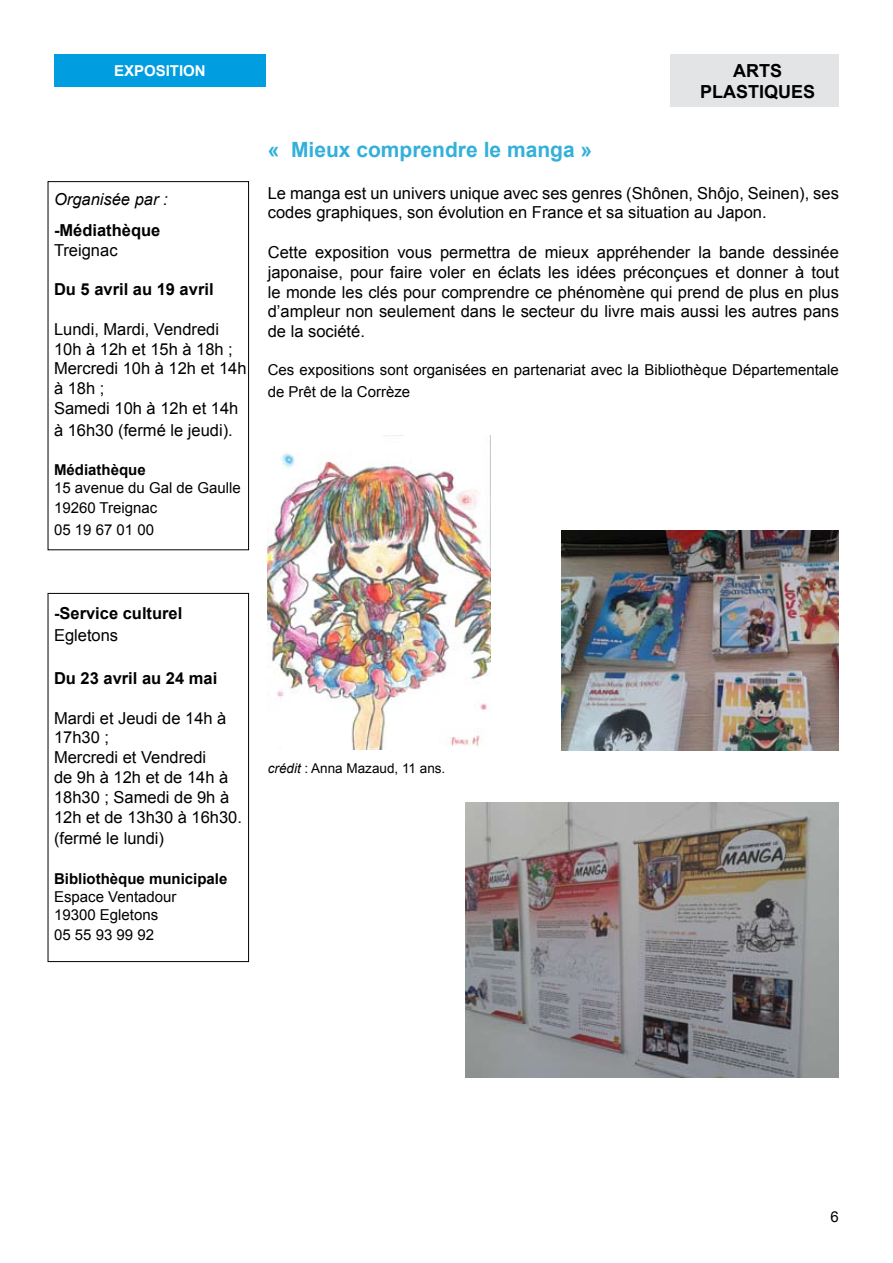
<style>
.page{position:relative;width:893px;height:1263px;background:#fff}
.page>*{position:absolute;margin:0;border:0;box-sizing:border-box;transform-origin:0 0}
.t1{font:700 21px "Arial";color:#33b0da}
.t2{font:700 18px/21.6px "Arial";color:#000;text-align:center}
.t3{font:16.5px/19.8px "Arial";color:#000}
.t4{font:700 16.5px "Arial";color:#000}
.t5{font:italic 16.5px "Arial";color:#000}
.t6{font:15px/19.8px "Arial";color:#000}
.t7{font:700 15px "Arial";color:#000}
.t8{font:700 15px "Arial";color:#fff}
.t9{font:13.5px "Arial";color:#000}
.s1{font-style:italic}
</style>
<div class="page">
<div style="left:48px;top:181px;width:201px;height:369px;border:1px solid #000"></div>
<img style="left:268px;top:435px;width:222px;height:315px">
<div style="left:54px;top:54px;width:212px;height:32px;background:#009ee0"></div>
<div style="left:670px;top:54px;width:169px;height:53px;background:#e3e4e5"></div>
<div style="left:48px;top:593px;width:201px;height:369px;border:1px solid #000"></div>
<img style="left:465px;top:802px;width:373px;height:275px">
<img style="left:561px;top:531px;width:278px;height:220px">
<p class="t8" style="left:114px;top:61px;width:93px">EXPOSITION</p>
<p class="t2" style="left:700px;top:60px;width:117px">ARTS<br>PLASTIQUES</p>
<p class="t5" style="left:54px;top:189px;width:115px">Organisée par :</p>
<p class="t4" style="left:54px;top:219px;width:108px">-Médiathèque</p>
<p class="t3" style="left:54px;top:240px;width:65px">Treignac</p>
<p class="t4" style="left:54px;top:278px;width:161px">Du 5 avril au 19 avril</p>
<p class="t3" style="left:54px;top:319px;width:194px">Lundi, Mardi, Vendredi<br>10h à 12h et 15h à 18h ;<br>Mercredi 10h à 12h et 14h à 18h ;<br>Samedi 10h à 12h et 14h</p>
<p class="t3" style="left:54px;top:420px;width:180px">à 16h30 (fermé le jeudi).</p>
<p class="t7" style="left:54px;top:460px;width:93px">Médiathèque</p>
<p class="t6" style="left:54px;top:478px;width:188px">15 avenue du Gal de Gaulle<br>19260 Treignac</p>
<p class="t6" style="left:54px;top:520px;width:102px">05 19 67 01 00</p>
<p class="t1" style="left:268px;top:136px;width:326px">« Mieux comprendre le manga »</p>
<p class="t3" style="left:268px;top:183px;width:573px">Le manga est un univers unique avec ses genres (Shônen, Shôjo, Seinen), ses codes graphiques, son évolution en France et sa situation au Japon.</p>
<p class="t3" style="left:268px;top:242px;width:573px;text-align:justify">Cette exposition vous permettra de mieux appréhender la bande dessinée japonaise, pour faire voler en éclats les idées préconçues et donner à tout le monde les clés pour comprendre ce phénomène qui prend de plus en plus d’ampleur non seulement dans le secteur du livre mais aussi les autres pans de la société.</p>
<p class="t6" style="left:268px;top:359px;width:573px;line-height:21.6px">Ces expositions sont organisées en partenariat avec la Bibliothèque Départementale de Prêt de la Corrèze</p>
<p class="t4" style="left:54px;top:602px;width:130px">-Service culturel</p>
<p class="t3" style="left:54px;top:625px;width:66px">Egletons</p>
<p class="t4" style="left:54px;top:667px;width:165px">Du 23 avril au 24 mai</p>
<p class="t3" style="left:54px;top:708px;width:190px">Mardi et Jeudi de 14h à<br>17h30 ;<br>Mercredi et Vendredi<br>de 9h à 12h et de 14h à<br>18h30 ; Samedi de 9h à<br>12h et de 13h30 à 16h30.</p>
<p class="t3" style="left:54px;top:829px;width:112px">(fermé le lundi)</p>
<p class="t7" style="left:54px;top:869px;width:175px">Bibliothèque municipale</p>
<p class="t6" style="left:54px;top:888px;width:124px;line-height:18px">Espace Ventadour<br>19300 Egletons</p>
<p class="t6" style="left:54px;top:925px;width:102px">05 55 93 99 92</p>
<p class="t9" style="left:268px;top:759px;width:179px"><span class="s1">crédit</span> : Anna Mazaud, 11 ans.</p>
<p class="t6" style="left:831px;top:1206px;width:10px">6</p>
</div>
